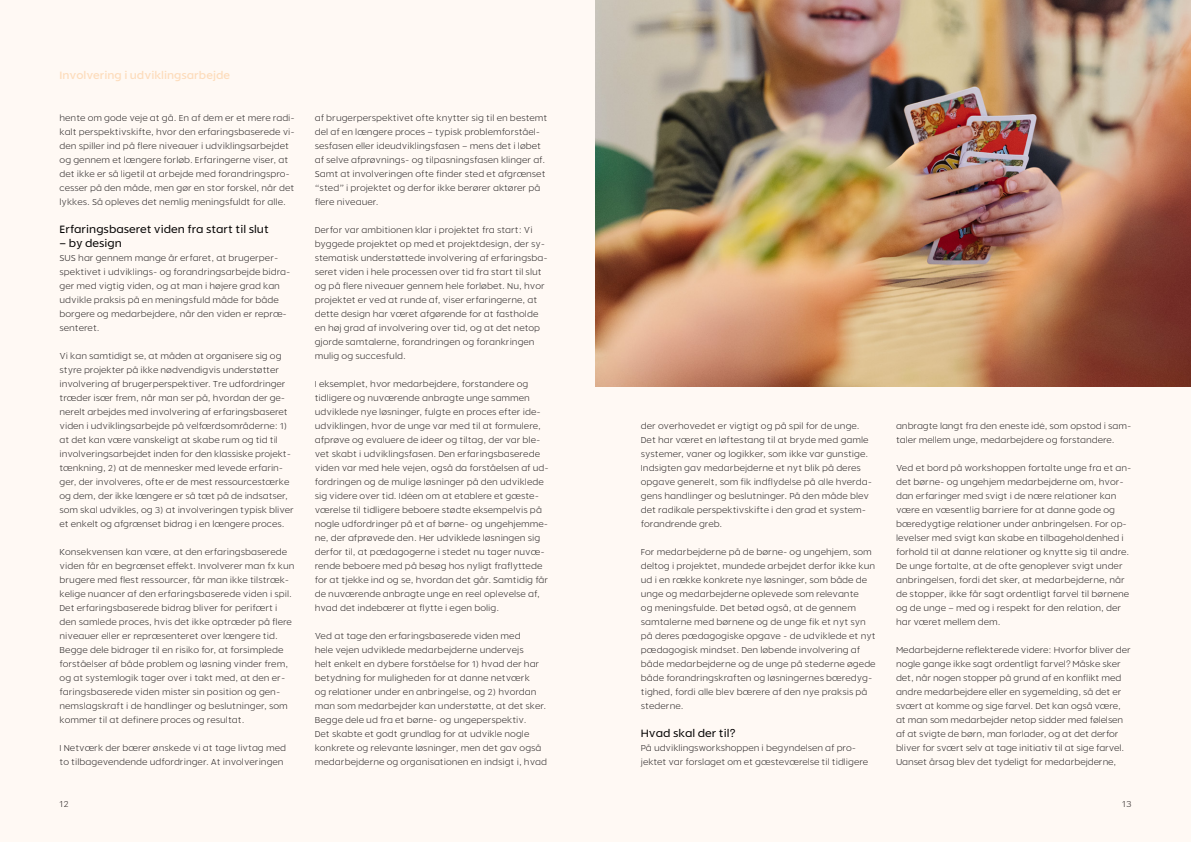
<style>
.page{position:relative;width:1191px;height:842px;background:#fff9f4}
.page>*{position:absolute;margin:0;border:0;box-sizing:border-box;transform-origin:0 0}
.mellemrubrik{font:10.5px "Rodia";color:#000}
.trompet{font:500 10.5px "Rodia";color:#fddcbb}
.brødtxt{font:300 8.5px/14px "Rodia";color:#231f20}
</style>
<div class="page">
<img style="left:595px;top:0;width:596px;height:387px">
<p class="trompet" style="left:60px;top:69px;width:172px">Involvering i udviklingsarbejde</p>
<p class="brødtxt" style="left:60px;top:111px;width:237px">hente om gode veje at gå. En af dem er et mere radi&shy;kalt perspektivskifte, hvor den erfaringsbaserede vi&shy;den spiller ind på flere niveauer i udviklingsarbejdet og gennem et længere forløb. Erfaringerne viser, at det ikke er så ligetil at arbejde med forandringspro&shy;cesser på den måde, men gør en stor forskel, når det lykkes. Så opleves det nemlig meningsfuldt for alle.</p>
<p class="mellemrubrik" style="left:60px;top:223px;width:211px">Erfaringsbaseret viden fra start til slut</p>
<p class="mellemrubrik" style="left:60px;top:237px;width:64px">– by design</p>
<p class="brødtxt" style="left:60px;top:251px;width:232px">SUS har gennem mange år erfaret, at brugerper&shy;spektivet i udviklings- og forandringsarbejde bidra&shy;ger med vigtig viden, og at man i højere grad kan udvikle praksis på en meningsfuld måde for både borgere og medarbejdere, når den viden er repræ&shy;senteret.</p>
<p class="brødtxt" style="left:60px;top:349px;width:236px">Vi kan samtidigt se, at måden at organisere sig og styre projekter på ikke nødvendigvis understøtter involvering af brugerperspektiver. Tre udfordringer træder især frem, når man ser på, hvordan der ge&shy;nerelt arbejdes med involvering af erfaringsbaseret viden i udviklingsarbejde på velfærdsområderne: 1) at det kan være vanskeligt at skabe rum og tid til involveringsarbejdet inden for den klassiske projekt&shy;tænkning, 2) at de mennesker med levede erfarin&shy;ger, der involveres, ofte er de mest ressourcestærke og dem, der ikke længere er så tæt på de indsatser, som skal udvikles, og 3) at involveringen typisk bliver et enkelt og afgrænset bidrag i en længere proces.</p>
<p class="brødtxt" style="left:60px;top:545px;width:236px">Konsekvensen kan være, at den erfaringsbaserede viden får en begrænset effekt. Involverer man fx kun brugere med flest ressourcer, får man ikke tilstræk&shy;kelige nuancer af den erfaringsbaserede viden i spil.<br>Det erfaringsbaserede bidrag bliver for perifært i den samlede proces, hvis det ikke optræder på flere niveauer eller er repræsenteret over længere tid.<br>Begge dele bidrager til en risiko for, at forsimplede forståelser af både problem og løsning vinder frem, og at systemlogik tager over i takt med, at den er&shy;faringsbaserede viden mister sin position og gen&shy;nemslagskraft i de handlinger og beslutninger, som kommer til at definere proces og resultat.</p>
<p class="brødtxt" style="left:60px;top:741px;width:228px">I Netværk der bærer ønskede vi at tage livtag med to tilbagevendende udfordringer. At involveringen</p>
<p class="brødtxt" style="left:315px;top:111px;width:234px">af brugerperspektivet ofte knytter sig til en bestemt del af en længere proces – typisk problemforståel&shy;sesfasen eller ideudviklingsfasen – mens det i løbet af selve afprøvnings- og tilpasningsfasen klinger af.<br>Samt at involveringen ofte finder sted et afgrænset “sted” i projektet og derfor ikke berører aktører på flere niveauer.</p>
<p class="brødtxt" style="left:315px;top:223px;width:235px">Derfor var ambitionen klar i projektet fra start: Vi byggede projektet op med et projektdesign, der sy&shy;stematisk understøttede involvering af erfaringsba&shy;seret viden i hele processen over tid fra start til slut og på flere niveauer gennem hele forløbet. Nu, hvor projektet er ved at runde af, viser erfaringerne, at dette design har været afgørende for at fastholde en høj grad af involvering over tid, og at det netop gjorde samtalerne, forandringen og forankringen mulig og succesfuld.</p>
<p class="brødtxt" style="left:315px;top:377px;width:236px">I eksemplet, hvor medarbejdere, forstandere og tidligere og nuværende anbragte unge sammen udviklede nye løsninger, fulgte en proces efter ide&shy;udviklingen, hvor de unge var med til at formulere, afprøve og evaluere de ideer og tiltag, der var ble&shy;vet skabt i udviklingsfasen. Den erfaringsbaserede viden var med hele vejen, også da forståelsen af ud&shy;fordringen og de mulige løsninger på den udviklede sig videre over tid. Idéen om at etablere et gæste&shy;værelse til tidligere beboere stødte eksempelvis på nogle udfordringer på et af børne- og ungehjemme&shy;ne, der afprøvede den. Her udviklede løsningen sig derfor til, at pædagogerne i stedet nu tager nuvæ&shy;rende beboere med på besøg hos nyligt fraflyttede for at tjekke ind og se, hvordan det går. Samtidig får de nuværende anbragte unge en reel oplevelse af, hvad det indebærer at flytte i egen bolig.</p>
<p class="brødtxt" style="left:315px;top:629px;width:234px">Ved at tage den erfaringsbaserede viden med<br>hele vejen udviklede medarbejderne undervejs<br>helt enkelt en dybere forståelse for 1) hvad der har betydning for muligheden for at danne netværk<br>og relationer under en anbringelse, og 2) hvordan man som medarbejder kan understøtte, at det sker.<br>Begge dele ud fra et børne- og ungeperspektiv.<br>Det skabte et godt grundlag for at udvikle nogle konkrete og relevante løsninger, men det gav også medarbejderne og organisationen en indsigt i, hvad</p>
<p class="brødtxt" style="left:641px;top:419px;width:233px">der overhovedet er vigtigt og på spil for de unge.<br>Det har været en løftestang til at bryde med gamle systemer, vaner og logikker, som ikke var gunstige.<br>Indsigten gav medarbejderne et nyt blik på deres opgave generelt, som fik indflydelse på alle hverda&shy;gens handlinger og beslutninger. På den måde blev det radikale perspektivskifte i den grad et system&shy;forandrende greb.</p>
<p class="brødtxt" style="left:641px;top:545px;width:236px">For medarbejderne på de børne- og ungehjem, som deltog i projektet, mundede arbejdet derfor ikke kun ud i en række konkrete nye løsninger, som både de unge og medarbejderne oplevede som relevante<br>og meningsfulde. Det betød også, at de gennem samtalerne med børnene og de unge fik et nyt syn på deres pædagogiske opgave - de udviklede et nyt pædagogisk mindset. Den løbende involvering af både medarbejderne og de unge på stederne øgede både forandringskraften og løsningernes bæredyg&shy;tighed, fordi alle blev bærere af den nye praksis på stederne.</p>
<p class="mellemrubrik" style="left:641px;top:727px;width:96px">Hvad skal der til?</p>
<p class="brødtxt" style="left:641px;top:741px;width:229px">På udviklingsworkshoppen i begyndelsen af pro&shy;jektet var forslaget om et gæsteværelse til tidligere</p>
<p class="brødtxt" style="left:896px;top:419px;width:237px">anbragte langt fra den eneste idé, som opstod i sam&shy;taler mellem unge, medarbejdere og forstandere.</p>
<p class="brødtxt" style="left:896px;top:461px;width:237px">Ved et bord på workshoppen fortalte unge fra et an&shy;det børne- og ungehjem medarbejderne om, hvor&shy;dan erfaringer med svigt i de nære relationer kan være en væsentlig barriere for at danne gode og bæredygtige relationer under anbringelsen. For op&shy;levelser med svigt kan skabe en tilbageholdenhed i forhold til at danne relationer og knytte sig til andre.<br>De unge fortalte, at de ofte genoplever svigt under anbringelsen, fordi det sker, at medarbejderne, når de stopper, ikke får sagt ordentligt farvel til børnene og de unge – med og i respekt for den relation, der har været mellem dem.</p>
<p class="brødtxt" style="left:896px;top:643px;width:236px">Medarbejderne reflekterede videre: Hvorfor bliver der nogle gange ikke sagt ordentligt farvel? Måske sker det, når nogen stopper på grund af en konflikt med andre medarbejdere eller en sygemelding, så det er svært at komme og sige farvel. Det kan også være, at man som medarbejder netop sidder med følelsen af at svigte de børn, man forlader, og at det derfor bliver for svært selv at tage initiativ til at sige farvel.<br>Uanset årsag blev det tydeligt for medarbejderne,</p>
<p class="brødtxt" style="left:60px;top:797px;width:11px">12</p>
<p class="brødtxt" style="left:1122px;top:797px;width:11px">13</p>
</div>
